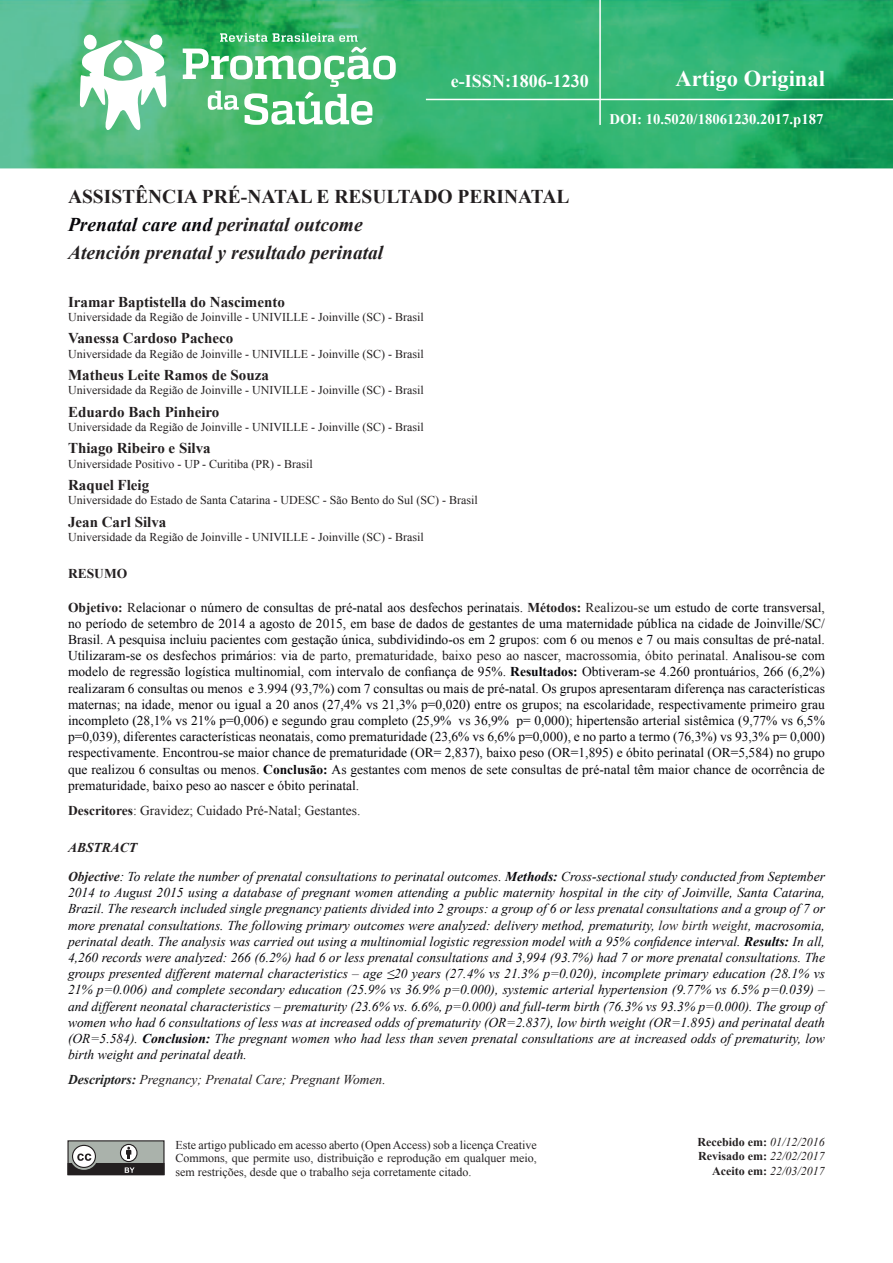
<style>
.page{position:relative;width:893px;height:1263px;background:#fff}
.page>*{position:absolute;margin:0;border:0;box-sizing:border-box;transform-origin:0 0}
.t1{font:700 22.5px "Times New Roman";color:#fff}
.t2{font:italic 700 19.5px/28px "Times New Roman";color:#231f20}
.t3{font:700 18px "Times New Roman";color:#fff}
.t4{font:700 15px "Times New Roman";color:#231f20}
.t5{font:700 14.7px "Times New Roman";color:#fff}
.t6{font:italic 13.5px/16.2px "Times New Roman";color:#08070b}
.t7{font:13.5px/16.2px "Times New Roman";color:#08070b;text-align:justify}
.t8{font:italic 13.5px "Times New Roman";color:#231f20}
.t9{font:13.5px "Times New Roman";color:#231f20}
.t10{font:700 13.5px "Times New Roman";color:#231f20}
.t11{font:12px/13.5px "Times New Roman";color:#231f20;text-align:justify}
.t12{font:700 12px/14.4px "Times New Roman";color:#231f20;text-align:right}
.s1{font-style:normal}
.s2{color:#08070b}
.s3{font-weight:700;color:#231f20}
.s4{color:#231f20}
.s5{font-weight:700}
.s6{font-weight:700;color:#1f2020}
.s7{font-weight:400;font-style:italic}
</style>
<div class="page">
<img style="left:0;top:0;width:893px;height:168px">
<img style="left:719px;top:86px;width:105px;height:10px">
<hr style="left:599px;top:0;width:2px;height:125px;background:#fff">
<hr style="left:426px;top:99px;width:467px;height:1px;background:#fff">
<div style="left:68px;top:1141px;width:96px;height:33px;background:#aab2ab"></div>
<svg style="left:120px;top:1144px;width:17px;height:17px"></svg>
<div style="left:120px;top:1144px;width:18px;height:18px;border:1px solid #231f20;border-radius:50%"></div>
<div style="left:72px;top:1145px;width:24px;height:23px;border:1px solid #231f20;border-radius:50%"></div>
<svg style="left:67px;top:1147px;width:98px;height:28px"></svg>
<svg style="left:80px;top:34px;width:86px;height:99px"></svg>
<svg style="left:183px;top:33px;width:213px;height:92px"></svg>
<h3 class="t3" style="left:451px;top:69px;width:139px">e-ISSN:1806-1230</h3>
<h1 class="t1" style="left:676px;top:62px;width:151px">Artigo Original</h1>
<p class="t5" style="left:609px;top:109px;width:215px">DOI: 10.5020/18061230.2017.p187</p>
<h2 class="t2" style="left:68px;top:182px;width:503px"><span class="s1">ASSISTÊNCIA PRÉ-NATAL E RESULTADO PERINATAL<br></span><span class="s2">Prenatal care and</span> perinatal outcome<br>Atención prenatal y resultado perinatal</h2>
<p class="t4" style="left:68px;top:291px;width:218px">Iramar Baptistella do Nascimento</p>
<p class="t11" style="left:68px;top:310px;width:357px">Universidade da Região de Joinville - UNIVILLE - Joinville (SC) - Brasil</p>
<p class="t4" style="left:68px;top:328px;width:167px">Vanessa Cardoso Pacheco</p>
<p class="t11" style="left:68px;top:347px;width:357px">Universidade da Região de Joinville - UNIVILLE - Joinville (SC) - Brasil</p>
<p class="t4" style="left:68px;top:364px;width:202px">Matheus Leite Ramos de Souza</p>
<p class="t11" style="left:68px;top:383px;width:357px">Universidade da Região de Joinville - UNIVILLE - Joinville (SC) - Brasil</p>
<p class="t4" style="left:68px;top:401px;width:153px">Eduardo Bach Pinheiro</p>
<p class="t11" style="left:68px;top:420px;width:357px">Universidade da Região de Joinville - UNIVILLE - Joinville (SC) - Brasil</p>
<p class="t4" style="left:68px;top:438px;width:144px">Thiago Ribeiro e Silva</p>
<p class="t11" style="left:68px;top:457px;width:246px">Universidade Positivo - UP - Curitiba (PR) - Brasil</p>
<p class="t4" style="left:68px;top:474px;width:83px">Raquel Fleig</p>
<p class="t11" style="left:68px;top:493px;width:411px">Universidade do Estado de Santa Catarina - UDESC - São Bento do Sul (SC) - Brasil</p>
<p class="t4" style="left:68px;top:511px;width:100px">Jean Carl Silva</p>
<p class="t11" style="left:68px;top:530px;width:357px">Universidade da Região de Joinville - UNIVILLE - Joinville (SC) - Brasil</p>
<p class="t10" style="left:68px;top:564px;width:61px">RESUMO</p>
<p class="t7" style="left:68px;top:599px;width:758px"><span class="s3">Objetivo:</span> <span class="s4">R</span>elacionar o número de consultas de pré-natal aos desfechos perinatais. <span class="s3">Métodos:</span> <span class="s4">Realizou-se</span> um estudo de corte transversal, no período de setembro de 2014 a agosto de 2015, em base de dados de gestantes de uma maternidade pública na cidade de Joinville/SC/ Brasil. A pesquisa incluiu pacientes com gestação única, subdividindo-os em 2 grupos: com 6 ou menos e 7 ou mais consultas de pré-natal.<br>Utilizaram-se os desfechos primários: via d<span class="s4">e parto, prematuridade, baixo peso ao nascer, macrossomia, óbito perinatal.</span> Analisou-se com modelo de regressão logística multinomial, com intervalo de confiança de 95%. <span class="s5">Resultados:</span> Obtiveram-se 4.260 prontuários, 266 (6,2%) realizaram 6 consultas ou menos e 3.994 (93,7%) com 7 consultas ou mais de pré-natal. Os grupos apresentaram diferença nas características maternas; na idade, menor ou igual a 20 anos (27,4% vs 21,3% p=0,020) entre os grupos; na escolaridade, respectivamente primeiro grau incompleto (28,1% vs 21% p=0,006) e segundo grau completo (25,9% vs 36,9% p= 0,000); hipertensão arterial sistêmica (9,77% vs 6,5% p=0,039), diferentes características neonatais, como prematuridade (23,6% vs 6,6% p=0,000), e no parto a termo (76,3%) vs 93,3% p= 0,000) respectivamente. Encontrou-se maior chance de prematuridade (OR= 2,837), baixo peso (OR=1,895) e óbito perinatal (OR=5,584) no grupo que realizou 6 consultas ou menos. <span class="s5">Conclusão:</span> As gestantes com menos de sete consultas de pré-natal têm maior chance de ocorrência de prematuridade, baixo peso ao nascer e óbito perinatal.</p>
<p class="t9" style="left:68px;top:801px;width:294px"><span class="s5">Descritores</span>: Gravidez; Cuidado Pré-Natal; Gestantes.</p>
<p class="t6" style="left:68px;top:833px;width:758px;line-height:29px"><span class="s3">ABSTRACT<br>Objective</span>: To relate the number of prenatal consultations to perinatal outcomes. <span class="s5">Methods:</span> Cross-sectional study conducted from September</p>
<p class="t6" style="left:68px;top:884px;width:758px;text-align:justify">2014 to August 2015 using a database of pregnant women attending a public maternity hospital in the city of Joinville, Santa Catarina, Brazil. The research included single pregnancy patients divided into 2 groups: a group of 6 or less prenatal consultations and a group of 7 or more prenatal consultations. The following primary outcomes were analyzed: delivery method, prematurity, <span class="s4">low birth weight</span>, macrosomia, perinatal death. The analysis was carried out using a multinomial logistic regression model with a 95% confidence interval. <span class="s5">Results:</span> In all, 4,260 records were analyzed: 266 (6.2%) had 6 or less prenatal consultations and 3,994 (93.7%) had 7 or more prenatal consultations. The groups presented different maternal characteristics – age ≤20 years (27.4% vs 21.3% p=0.020), incomplete primary education (28.1% vs 21% p=0.006) and complete secondary education (25.9% vs 36.9% p=0.000), systemic arterial hypertension (9.77% vs 6.5% p=0.039) – and different neonatal characteristics – prematurity (23.6% vs. 6.6%, p=0.000) and full-term birth (76.3% vs 93.3% p=0.000). The group of women who had 6 consultations of less was at increased odds of prematurity (OR=2.837), low birth weight (OR=1.895) and perinatal death (OR=5.584). <span class="s5">Conclusion:</span> The pregnant women who had less than seven prenatal consultations are at increased odds of prematurity, low birth weight and perinatal death.</p>
<p class="t8" style="left:68px;top:1070px;width:319px"><span class="s6">Descriptors</span><span class="s5">:</span> Pregnancy; Prenatal Care; Pregnant Women.</p>
<p class="t11" style="left:175px;top:1138px;width:363px">Este artigo publicado em acesso aberto (Open Access) sob a licença Creative Commons, que permite uso, distribuição e reprodução em qualquer meio, sem restrições, desde que o trabalho seja corretamente citado.</p>
<p class="t12" style="left:698px;top:1134px;width:129px">Recebido em: <span class="s7">01/12/2016<br></span>Revisado em: <span class="s7">22/02/2017<br></span>Aceito em: <span class="s7">22/03/2017</span></p>
</div>
